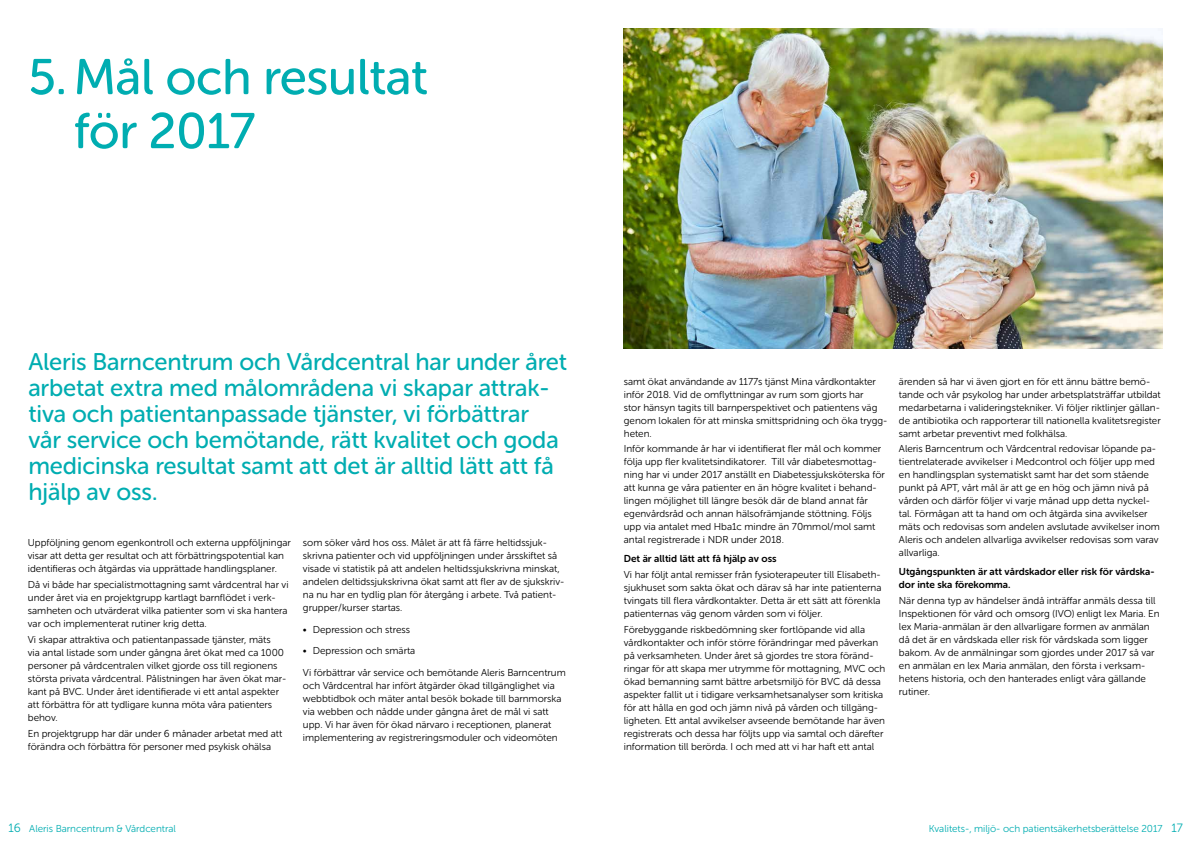
<style>
.page{position:relative;width:1191px;height:842px;background:#fff}
.page>*{position:absolute;margin:0;border:0;box-sizing:border-box;transform-origin:0 0}
.t1{font:50px/54px "Museo Sans Rounded 500";letter-spacing:-.01em;color:#00adb1}
.t2{font:24px/26px "Museo Sans Rounded 500";letter-spacing:-.005em;color:#00adb1}
.t3{font:10px/13px "Museo Sans Rounded 300";color:#000}
.t4{font:10px/13px "Museo Sans Rounded 700";color:#000}
.t5{font:10px "Museo Sans Rounded 300";color:#00adb1}
.s1{font-size:12px}
</style>
<div class="page">
<img style="left:624px;top:28px;width:538px;height:321px">
<h1 class="t1" style="left:74px;top:50px;width:355px;text-indent:-45px">5.Mål och resultat för 2017</h1>
<p class="t2" style="left:28px;top:349px;width:540px">Aleris Barncentrum och Vårdcentral har under året arbetat extra med målområdena vi skapar attrak&shy;tiva och patientanpassade tjänster, vi förbättrar vår service och bemötande, rätt kvalitet och goda medicinska resultat samt att det är alltid lätt att få hjälp av oss.</p>
<p class="t3" style="left:28px;top:536px;width:264px">Uppföljning genom egenkontroll och externa uppföljningar visar att detta ger resultat och att förbättringspotential kan identifieras och åtgärdas via upprättade handlingsplaner.</p>
<p class="t3" style="left:28px;top:578px;width:262px">Då vi både har specialistmottagning samt vårdcentral har vi under året via en projektgrupp kartlagt barnflödet i verk&shy;samheten och utvärderat vilka patienter som vi ska hantera var och implementerat rutiner krig detta.</p>
<p class="t3" style="left:28px;top:633px;width:260px">Vi skapar attraktiva och patientanpassade tjänster, mäts<br>via antal listade som under gångna året ökat med ca 1000 personer på vårdcentralen vilket gjorde oss till regionens största privata vårdcentral. Pålistningen har även ökat mar&shy;kant på BVC. Under året identifierade vi ett antal aspekter att förbättra för att tydligare kunna möta våra patienters behov.</p>
<p class="t3" style="left:28px;top:727px;width:256px">En projektgrupp har där under 6 månader arbetat med att förändra och förbättra för personer med psykisk ohälsa</p>
<p class="t3" style="left:303px;top:536px;width:263px">som söker vård hos oss. Målet är att få färre heltidssjuk&shy;skrivna patienter och vid uppföljningen under årsskiftet så visade vi statistik på att andelen heltidssjukskrivna minskat, andelen deltidssjukskrivna ökat samt att fler av de sjukskriv&shy;na nu har en tydlig plan för återgång i arbete. Två patient&shy;grupper/kurser startas.</p>
<p class="t3" style="left:303px;top:623px;width:109px">• Depression och stress</p>
<p class="t3" style="left:303px;top:640px;width:264px;line-height:21.5px">• Depression och smärta<br>Vi förbättrar vår service och bemötande Aleris Barncentrum</p>
<p class="t3" style="left:303px;top:679px;width:260px">och Vårdcentral har infört åtgärder ökad tillgänglighet via webbtidbok och mäter antal besök bokade till barnmorska via webben och nådde under gångna året de mål vi satt upp. Vi har även för ökad närvaro i receptionen, planerat implementering av registreringsmoduler och videomöten</p>
<p class="t3" style="left:624px;top:375px;width:265px">samt ökat användande av 1177s tjänst Mina vårdkontakter inför 2018. Vid de omflyttningar av rum som gjorts har<br>stor hänsyn tagits till barnperspektivet och patientens väg genom lokalen för att minska smittspridning och öka trygg&shy;heten.</p>
<p class="t3" style="left:624px;top:442px;width:263px">Inför kommande år har vi identifierat fler mål och kommer följa upp fler kvalitetsindikatorer. Till vår diabetesmottag&shy;ning har vi under 2017 anställt en Diabetessjuksköterska för att kunna ge våra patienter en än högre kvalitet i behand&shy;lingen möjlighet till längre besök där de bland annat får egenvårdsråd och annan hälsofrämjande stöttning. Följs upp via antalet med Hba1c mindre än 70mmol/mol samt antal registrerade i NDR under 2018.</p>
<p class="t4" style="left:624px;top:552px;width:154px">Det är alltid lätt att få hjälp av oss</p>
<p class="t3" style="left:624px;top:568px;width:259px;text-align:justify">Vi har följt antal remisser från fysioterapeuter till Elisabeth&shy;sjukhuset som sakta ökat och därav så har inte patienterna tvingats till flera vårdkontakter. Detta är ett sätt att förenkla patienternas väg genom vården som vi följer.</p>
<p class="t3" style="left:624px;top:623px;width:263px">Förebyggande riskbedömning sker fortlöpande vid alla vårdkontakter och inför större förändringar med påverkan på verksamheten. Under året så gjordes tre stora föränd&shy;ringar för att skapa mer utrymme för mottagning, MVC och ökad bemanning samt bättre arbetsmiljö för BVC då dessa aspekter fallit ut i tidigare verksamhetsanalyser som kritiska för att hålla en god och jämn nivå på vården och tillgäng&shy;ligheten. Ett antal avvikelser avseende bemötande har även registrerats och dessa har följts upp via samtal och därefter information till berörda. I och med att vi har haft ett antal</p>
<p class="t3" style="left:899px;top:375px;width:263px">ärenden så har vi även gjort en för ett ännu bättre bemö&shy;tande och vår psykolog har under arbetsplatsträffar utbildat medarbetarna i valideringstekniker. Vi följer riktlinjer gällan&shy;de antibiotika och rapporterar till nationella kvalitetsregister samt arbetar preventivt med folkhälsa.</p>
<p class="t3" style="left:899px;top:442px;width:262px">Aleris Barncentrum och Vårdcentral redovisar löpande pa&shy;tientrelaterade avvikelser i Medcontrol och följer upp med en handlingsplan systematiskt samt har det som stående punkt på APT, vårt mål är att ge en hög och jämn nivå på vården och därför följer vi varje månad upp detta nyckel&shy;tal. Förmågan att ta hand om och åtgärda sina avvikelser mäts och redovisas som andelen avslutade avvikelser inom Aleris och andelen allvarliga avvikelser redovisas som varav allvarliga.</p>
<p class="t4" style="left:899px;top:565px;width:257px">Utgångspunkten är att vårdskador eller risk för vårdska&shy;dor inte ska förekomma.</p>
<p class="t3" style="left:899px;top:594px;width:262px">När denna typ av händelser ändå inträffar anmäls dessa till Inspektionen för vård och omsorg (IVO) enligt lex Maria. En lex Maria-anmälan är den allvarligare formen av anmälan då det är en vårdskada eller risk för vårdskada som ligger bakom. Av de anmälningar som gjordes under 2017 så var en anmälan en lex Maria anmälan, den första i verksam&shy;hetens historia, och den hanterades enligt våra gällande rutiner.</p>
<p class="t5" style="left:8px;top:823px;width:169px"><span class="s1">16</span> Aleris Barncentrum &amp; Vårdcentral</p>
<p class="t5" style="left:929px;top:823px;width:255px">Kvalitets-, miljö- och patientsäkerhetsberättelse 2017 <span class="s1">17</span></p>
</div>
